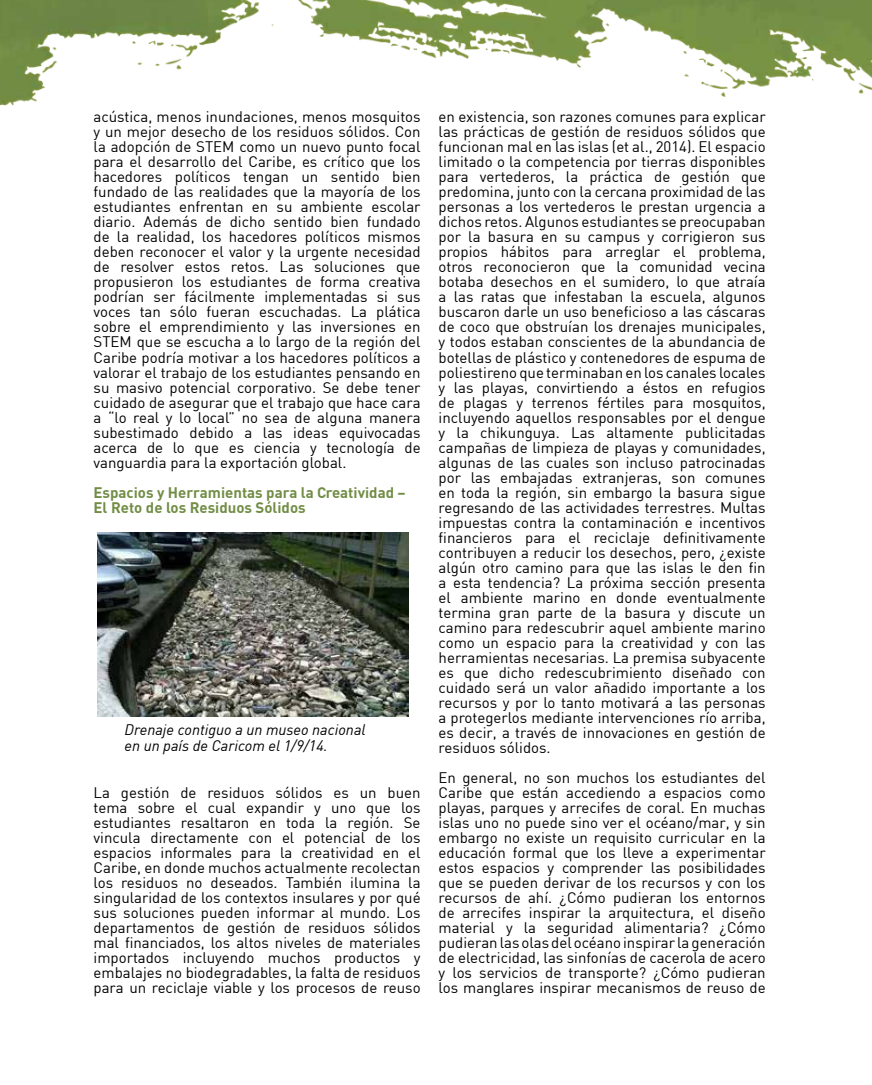
<style>
.page{position:relative;width:872px;height:1085px;background:#fff}
.page>*{position:absolute;margin:0;border:0;box-sizing:border-box;transform-origin:0 0}
.t1{font:15.45px/20.2px "Calibri";color:#000}
.t2{font:15px/15px "DIN";color:#000;text-align:justify}
.t3{font:700 15px/15px "DIN";color:#718d45}
.t4{font:italic 15px/16.5px "DIN";color:#000}
</style>
<div class="page">
<img style="left:0;top:0;width:872px;height:106px">
<img style="left:98px;top:532px;width:311px;height:185px">
<p class="t2" style="left:94px;top:109px;width:328px">acústica, menos inundaciones, menos mosquitos y un mejor desecho de los residuos sólidos. Con la adopción de STEM como un nuevo punto focal para el desarrollo del Caribe, es crítico que los hacedores políticos tengan un sentido bien fundado de las realidades que la mayoría de los estudiantes enfrentan en su ambiente escolar diario. Además de dicho sentido bien fundado de la realidad, los hacedores políticos mismos deben reconocer el valor y la urgente necesidad de resolver estos retos. Las soluciones que propusieron los estudiantes de forma creativa podrían ser fácilmente implementadas si sus voces tan sólo fueran escuchadas. La plática sobre el emprendimiento y las inversiones en STEM que se escucha a lo largo de la región del Caribe podría motivar a los hacedores políticos a valorar el trabajo de los estudiantes pensando en su masivo potencial corporativo. Se debe tener cuidado de asegurar que el trabajo que hace cara a “lo real y lo local” no sea de alguna manera subestimado debido a las ideas equivocadas acerca de lo que es ciencia y tecnología de vanguardia para la exportación global.</p>
<p class="t3" style="left:94px;top:484px;width:314px">Espacios y Herramientas para la Creatividad –<br>El Reto de los Residuos Sólidos</p>
<p class="t4" style="left:125px;top:720px;width:243px">Drenaje contiguo a un museo nacional en un país de Caricom el 1/9/14.</p>
<p class="t1" style="left:95px;top:721px;width:262px">Drain adjacent to a national museum in a<br>CARICOM country on 9/1/14.</p>
<p class="t2" style="left:94px;top:784px;width:328px">La gestión de residuos sólidos es un buen tema sobre el cual expandir y uno que los estudiantes resaltaron en toda la región. Se vincula directamente con el potencial de los espacios informales para la creatividad en el Caribe, en donde muchos actualmente recolectan los residuos no deseados. También ilumina la singularidad de los contextos insulares y por qué sus soluciones pueden informar al mundo. Los departamentos de gestión de residuos sólidos mal financiados, los altos niveles de materiales importados incluyendo muchos productos y embalajes no biodegradables, la falta de residuos para un reciclaje viable y los procesos de reuso</p>
<p class="t2" style="left:438px;top:109px;width:328px">en existencia, son razones comunes para explicar las prácticas de gestión de residuos sólidos que funcionan mal en las islas (et al., 2014). El espacio limitado o la competencia por tierras disponibles para vertederos, la práctica de gestión que predomina, junto con la cercana proximidad de las personas a los vertederos le prestan urgencia a dichos retos. Algunos estudiantes se preocupaban por la basura en su campus y corrigieron sus propios hábitos para arreglar el problema, otros reconocieron que la comunidad vecina botaba desechos en el sumidero, lo que atraía a las ratas que infestaban la escuela, algunos buscaron darle un uso beneficioso a las cáscaras de coco que obstruían los drenajes municipales, y todos estaban conscientes de la abundancia de botellas de plástico y contenedores de espuma de poliestireno que terminaban en los canales locales y las playas, convirtiendo a éstos en refugios de plagas y terrenos fértiles para mosquitos, incluyendo aquellos responsables por el dengue y la chikunguya. Las altamente publicitadas campañas de limpieza de playas y comunidades, algunas de las cuales son incluso patrocinadas por las embajadas extranjeras, son comunes en toda la región, sin embargo la basura sigue regresando de las actividades terrestres. Multas impuestas contra la contaminación e incentivos financieros para el reciclaje definitivamente contribuyen a reducir los desechos, pero, ¿existe algún otro camino para que las islas le den fin a esta tendencia? La próxima sección presenta el ambiente marino en donde eventualmente termina gran parte de la basura y discute un camino para redescubrir aquel ambiente marino como un espacio para la creatividad y con las herramientas necesarias. La premisa subyacente es que dicho redescubrimiento diseñado con cuidado será un valor añadido importante a los recursos y por lo tanto motivará a las personas a protegerlos mediante intervenciones río arriba, es decir, a través de innovaciones en gestión de residuos sólidos.</p>
<p class="t2" style="left:438px;top:769px;width:328px">En general, no son muchos los estudiantes del Caribe que están accediendo a espacios como playas, parques y arrecifes de coral. En muchas islas uno no puede sino ver el océano/mar, y sin embargo no existe un requisito curricular en la educación formal que los lleve a experimentar estos espacios y comprender las posibilidades que se pueden derivar de los recursos y con los recursos de ahí. ¿Cómo pudieran los entornos de arrecifes inspirar la arquitectura, el diseño material y la seguridad alimentaria? ¿Cómo pudieran las olas del océano inspirar la generación de electricidad, las sinfonías de cacerola de acero y los servicios de transporte? ¿Cómo pudieran los manglares inspirar mecanismos de reuso de</p>
</div>
